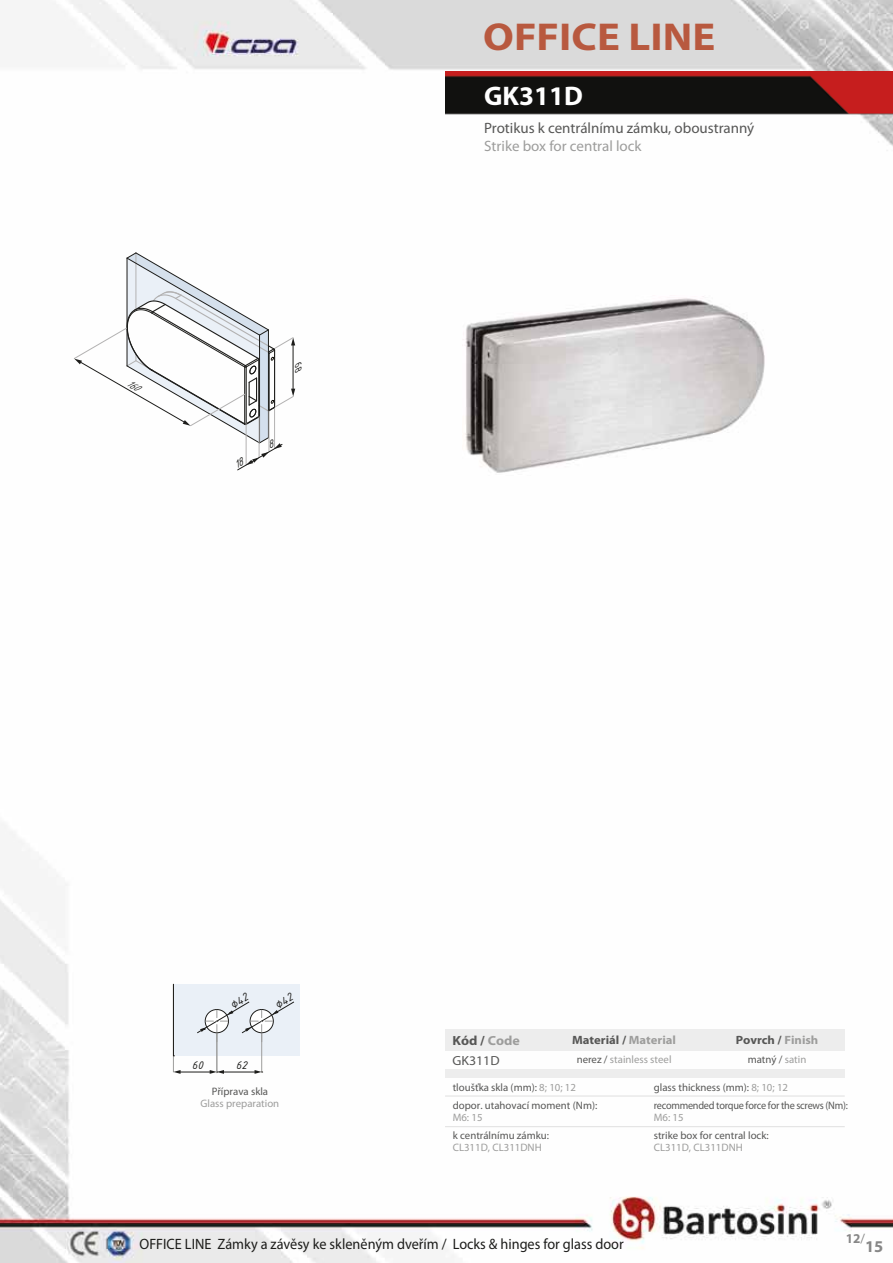
<style>
.page{position:relative;width:893px;height:1263px;background:#fff}
.page>*{position:absolute;margin:0;border:0;box-sizing:border-box;transform-origin:0 0}
.t1{font:700 39px "Myriad Pro";color:#b8593f;scale:1.1 1}
.t2{font:700 27px "Myriad Pro";color:#fff}
.t3{font:700 16.5px "Myriad Pro";color:#878787}
.t4{font:15px "Myriad Pro";color:#1d1d1b;scale:.95 1}
.t5{font:15px "Myriad Pro";color:#575756}
.t6{font:15px "Myriad Pro";color:#9d9d9c}
.t7{font:700 13.5px "Myriad Pro";color:#878787}
.t8{font:13.2px/19.6px "Myriad Pro";color:#575756;scale:1.05 1}
.t9{font:700 12px "Myriad Pro";color:#575756;scale:1.06 1}
.t10{font:12px "ISOCPEUR Italic";color:#1d1d1b}
.t11{font:10.8px/17.9px "Myriad Pro";color:#575756}
.t12{font:10.8px "Myriad Pro";color:#9d9d9c}
.t13{font:10.8px/17.9px "Myriad Pro";letter-spacing:-.025em;color:#575756}
.t14{font:italic 10.05px "ISOCPEUR Italic";color:#1d1d1b;scale:1.07 1}
.s1{font-weight:700}
.s2{font-weight:700;color:#9d9d9c}
.s3{color:#9d9d9c}
.s4{color:#575756}
.s5{font-weight:400}
</style>
<div class="page">
<img style="left:0;top:0;width:893px;height:1263px">
<img style="left:445px;top:72px;width:448px;height:91px">
<div style="left:445px;top:1029px;width:400px;height:21px;background:#ededed"></div>
<div style="left:445px;top:1069px;width:400px;height:9px;background:#ededed"></div>
<hr style="left:445px;top:1095px;width:400px;height:1px;background:#e3e3e3">
<hr style="left:445px;top:1126px;width:400px;height:1px;background:#e3e3e3">
<img style="left:462px;top:295px;width:304px;height:181px">
<div style="left:173px;top:984px;width:127px;height:72px;background:#eaf0f7"></div>
<hr style="left:173px;top:984px;width:1px;height:72px;background:#12100b">
<hr style="left:179px;top:1072px;width:32px;height:1px;background:#1d1d1b">
<svg style="left:173px;top:1055px;width:8px;height:19px"></svg>
<hr style="left:217px;top:1022px;width:1px;height:50px;background:#9d9d9c">
<hr style="left:261px;top:1022px;width:1px;height:50px;background:#9d9d9c">
<hr style="left:223px;top:1072px;width:33px;height:1px;background:#1d1d1b">
<svg style="left:210px;top:1070px;width:14px;height:4px"></svg>
<svg style="left:255px;top:1070px;width:8px;height:4px"></svg>
<svg style="left:74px;top:252px;width:221px;height:219px"></svg>
<svg style="left:197px;top:1001px;width:97px;height:41px"></svg>
<h1 class="t1" style="left:483px;top:11px;width:212px">OFFICE LINE</h1>
<p class="t14" style="left:305px;top:364px;width:21px;rotate:90deg">68</p>
<h2 class="t2" style="left:484px;top:78px;width:100px">GK311D</h2>
<h3 class="t5" style="left:484px;top:119px;width:272px">Protikus k centrálnímu zámku, oboustranný</h3>
<h3 class="t6" style="left:484px;top:137px;width:159px">Strike box for central lock</h3>
<p class="t10" style="left:192px;top:1058px;width:13px">60</p>
<p class="t10" style="left:236px;top:1058px;width:13px">62</p>
<p class="t11" style="left:212px;top:1082px;width:58px">Příprava skla</p>
<p class="t12" style="left:201px;top:1096px;width:80px">Glass preparation</p>
<p class="t8" style="left:452px;top:1030px;width:66px"><span class="s1">Kód /</span> <span class="s2">Code<br></span>GK311D</p>
<p class="t9" style="left:572px;top:1032px;width:99px">Materiál / <span class="s3">Material</span></p>
<p class="t9" style="left:736px;top:1032px;width:80px">Povrch / <span class="s3">Finish</span></p>
<p class="t12" style="left:577px;top:1053px;width:96px"><span class="s4">nerez /</span> stainless steel</p>
<p class="t11" style="left:748px;top:1050px;width:60px">matný / <span class="s3">satin</span></p>
<p class="t11" style="left:453px;top:1078px;width:146px">tloušťka skla (mm): <span class="s3">8; 10; 12 </span>dopor. utahovací moment (Nm):</p>
<p class="t12" style="left:453px;top:1110px;width:31px">M6: 15</p>
<p class="t11" style="left:453px;top:1126px;width:98px">k centrálnímu zámku:</p>
<p class="t12" style="left:453px;top:1140px;width:91px">CL311D, CL311DNH</p>
<p class="t13" style="left:654px;top:1078px;width:196px">glass thickness (mm): <span class="s3">8; 10; 12 </span>recommended torque force for the screws (Nm):</p>
<p class="t12" style="left:654px;top:1110px;width:31px">M6: 15</p>
<p class="t11" style="left:654px;top:1126px;width:116px">strike box for central lock:</p>
<p class="t12" style="left:654px;top:1140px;width:91px">CL311D, CL311DNH</p>
<h3 class="t4" style="left:140px;top:1235px;width:511px">OFFICE LINE Zámky a závěsy ke skleněným dveřím / Locks &amp; hinges for glass door</h3>
<p class="t7" style="left:846px;top:1230px;width:21px">12<span class="s5">/</span></p>
<h3 class="t3" style="left:865px;top:1236px;width:20px">15</h3>
</div>
